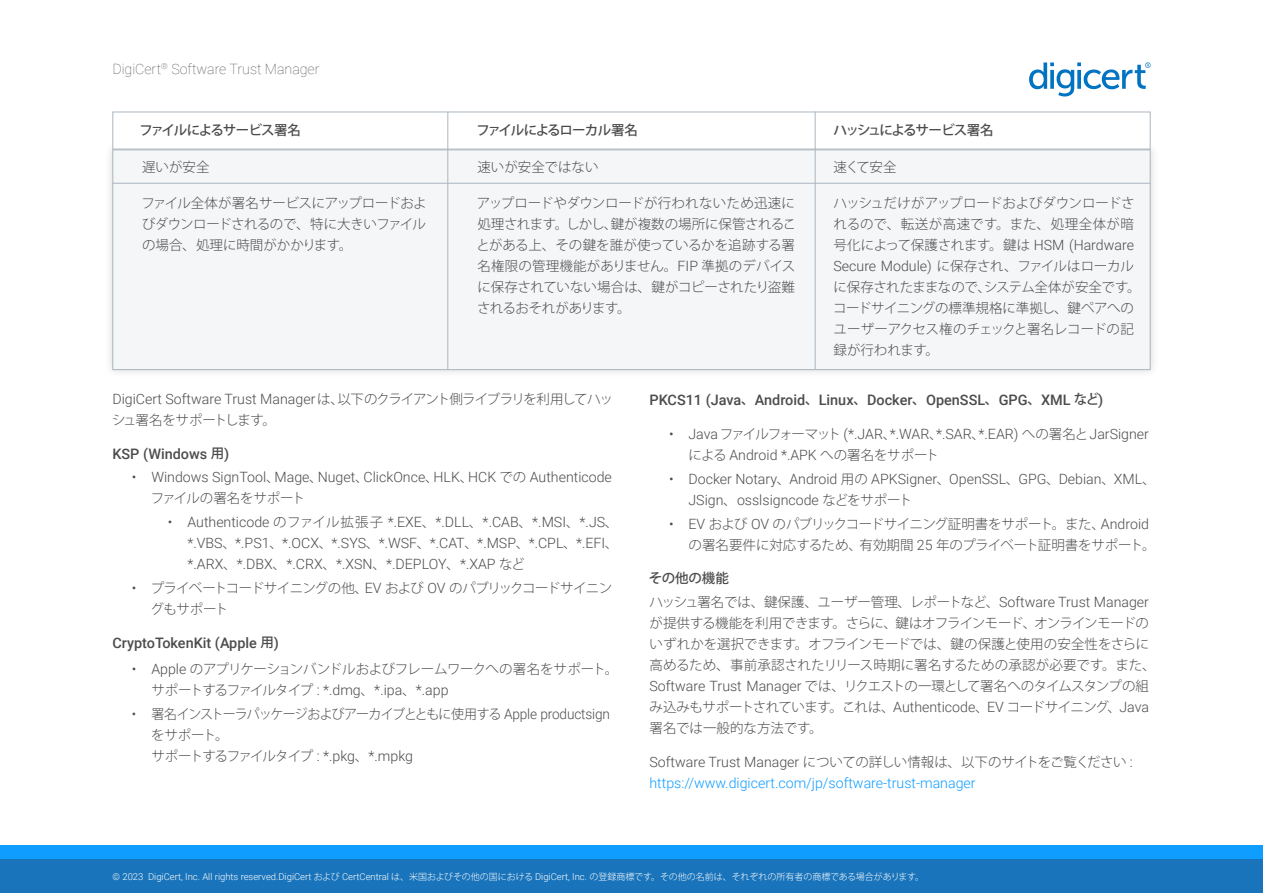
<style>
.page{position:relative;width:1263px;height:893px;background:#fff}
.page>*{position:absolute;margin:0;border:0;box-sizing:border-box;transform-origin:0 0}
.H5_-_10_Auto_0__4C4C4D_Grey{font:500 14.4px "Roboto";color:#4c4c4d}
.P2B_Following_H1_H2_-_10_Auto_0__4C4C4D_{font:300 14.1px/21px "Roboto";color:#4c4c4d;text-align:justify}
.P1_-_10_14_0__4C4C4D_Grey{font:300 14.1px "Roboto";color:#0f9dff}
.t1{font:100 14.1px "Roboto";color:#4c4c4d}
.P2D_Following_H4_-_10_Auto_0__4C4C4D_Gre{font:300 13.5px/21px "Koz Go Pro";letter-spacing:-.03em;color:#4c4c4d}
.P1_-_10_14_0__4C4C4D_Grey-2{font:300 13.5px/21px "Koz Go Pro";letter-spacing:-.015em;color:#4c4c4d;text-align:justify}
.P2D_Following_H4_-_10_Auto_0__4C4C4D_Gre-2{font:300 13.5px/21px "Koz Go Pro";letter-spacing:-.07em;color:#4c4c4d;scale:.96 1}
.P1_-_10_14_0__4C4C4D_Grey-3{font:300 13.5px "Koz Go Pro";letter-spacing:-.035em;color:#4c4c4d}
.H5_-_10_Auto_0__4C4C4D_Grey-2{font:500 13.5px "Koz Go Pro";letter-spacing:-.08em;color:#4c4c4d}
.P2D_Following_H4_-_10_Auto_0__4C4C4D_Gre-3{font:300 13.5px/21px "Koz Go Pro";letter-spacing:-.05em;color:#4c4c4d}
.P2B_Following_H1_H2_-_10_Auto_0__4C4C4D_-2{font:300 13.5px "Koz Go Pro";letter-spacing:-.04em;color:#4c4c4d}
.P4B_Citation_Legal_-_7_10_0__4C4C4D_Grey{font:300 9.45px "Roboto";color:#fff}
.s1{font-family:"Roboto";font-size:14.1px}
.s2{font-family:"Koz Go Pro";font-size:13.5px}
.s3{font-family:"Koz Go Pro";font-size:9px}
</style>
<div class="page">
<svg style="left:1029px;top:62px;width:121px;height:34px"></svg>
<div style="left:0;top:859px;width:1263px;height:34px;background:#1974bb"></div>
<div style="left:0;top:845px;width:1263px;height:14px;background:#0f9dff"></div>
<div style="left:104px;top:141px;width:1055px;height:237px;background:#696969;opacity:.25"></div>
<div style="left:112px;top:149px;width:1038px;height:221px;background:#f4f6f8;border:1px solid #abb6bf"></div>
<div style="left:112px;top:112px;width:1038px;height:37px;background:#fff;border:1px solid #abb6bf"></div>
<hr style="left:112px;top:183px;width:1038px;height:1px;background:#abb6bf">
<hr style="left:447px;top:112px;width:1px;height:258px;background:#abb6bf">
<hr style="left:815px;top:112px;width:1px;height:258px;background:#abb6bf">
<p class="t1" style="left:112px;top:59px;width:209px">DigiCert<sup>®</sup> Software Trust Manager</p>
<p class="H5_-_10_Auto_0__4C4C4D_Grey-2" style="left:140px;top:122px;width:163px">ファイルによるサービス署名</p>
<p class="H5_-_10_Auto_0__4C4C4D_Grey-2" style="left:476px;top:122px;width:163px">ファイルによるローカル署名</p>
<p class="H5_-_10_Auto_0__4C4C4D_Grey-2" style="left:833px;top:122px;width:162px">ハッシュによるサービス署名</p>
<p class="P1_-_10_14_0__4C4C4D_Grey-2" style="left:142px;top:157px;width:69px">遅いが安全</p>
<p class="P1_-_10_14_0__4C4C4D_Grey-2" style="left:477px;top:157px;width:123px">速いが安全ではない</p>
<p class="P1_-_10_14_0__4C4C4D_Grey-2" style="left:833px;top:157px;width:65px">速くて安全</p>
<p class="P1_-_10_14_0__4C4C4D_Grey-2" style="left:141px;top:192px;width:287px">ファイル全体が署名サービスにアップロードおよびダウンロードされるので、特に大きいファイルの場合、処理に時間がかかります。</p>
<p class="P1_-_10_14_0__4C4C4D_Grey-2" style="left:476px;top:192px;width:321px">アップロードやダウンロードが行われないため迅速に処理されます。しかし、鍵が複数の場所に保管されることがある上、その鍵を誰が使っているかを追跡する署名権限の管理機能がありません。<span class="s1">FIP</span> 準拠のデバイスに保存されていない場合は、鍵がコピーされたり盗難されるおそれがあります。</p>
<p class="P1_-_10_14_0__4C4C4D_Grey-2" style="left:833px;top:192px;width:309px;text-align:left">ハッシュだけがアップロードおよびダウンロードされるので、転送が高速です。また、処理全体が暗号化によって保護されます。鍵は <span class="s1">HSM (Hardware<br>Secure Module)</span> に保存され、ファイルはローカルに保存されたままなので、システム全体が安全です。コードサイニングの標準規格に準拠し、鍵ペアへのユーザーアクセス権のチェックと署名レコードの記録が行われます。</p>
<p class="P2B_Following_H1_H2_-_10_Auto_0__4C4C4D_" style="left:112px;top:388px;width:502px">DigiCert Software Trust Manager<span class="s2">は、以下のクライアント側ライブラリを利用してハッ</span></p>
<p class="P2B_Following_H1_H2_-_10_Auto_0__4C4C4D_-2" style="left:112px;top:412px;width:165px">シュ署名をサポートします。</p>
<p class="H5_-_10_Auto_0__4C4C4D_Grey" style="left:112px;top:443px;width:118px">KSP (Windows <span class="s2">用</span>)</p>
<p class="P2B_Following_H1_H2_-_10_Auto_0__4C4C4D_" style="left:132px;top:466px;width:481px">• Windows SignTool<span class="s2">、</span>Mage<span class="s2">、</span>Nuget<span class="s2">、</span>ClickOnce<span class="s2">、</span>HLK<span class="s2">、</span>HCK <span class="s2">での</span> Authenticode</p>
<p class="P2D_Following_H4_-_10_Auto_0__4C4C4D_Gre" style="left:151px;top:488px;width:156px">ファイルの署名をサポート</p>
<p class="P2B_Following_H1_H2_-_10_Auto_0__4C4C4D_" style="left:187px;top:511px;width:432px;text-indent:-20px">• Authenticode <span class="s2">のファイル拡張子</span> *.EXE<span class="s2">、</span>*.DLL<span class="s2">、</span>*.CAB<span class="s2">、</span>*.MSI<span class="s2">、</span>*.JS<span class="s2">、</span>*.VBS<span class="s2">、</span>*.PS1<span class="s2">、</span>*.OCX<span class="s2">、</span>*.SYS<span class="s2">、</span>*.WSF<span class="s2">、</span>*.CAT<span class="s2">、</span>*.MSP<span class="s2">、</span>*.CPL<span class="s2">、</span>*.EFI<span class="s2">、</span>*.ARX<span class="s2">、</span>*.DBX<span class="s2">、</span>*.CRX<span class="s2">、</span>*.XSN<span class="s2">、</span>*.DEPLOY<span class="s2">、</span>*.XAP <span class="s2">など</span></p>
<p class="P2D_Following_H4_-_10_Auto_0__4C4C4D_Gre-3" style="left:150px;top:578px;width:463px;text-indent:-19px"><span class="s1">•</span> プライベートコードサイニングの他、<span class="s1">EV</span> および <span class="s1">OV</span> のパブリックコードサイニングもサポート</p>
<p class="H5_-_10_Auto_0__4C4C4D_Grey" style="left:112px;top:632px;width:168px">CryptoTokenKit (Apple <span class="s2">用</span>)</p>
<p class="P2D_Following_H4_-_10_Auto_0__4C4C4D_Gre" style="left:132px;top:659px;width:488px"><span class="s1">• Apple</span> のアプリケーションバンドルおよびフレームワークへの署名をサポート。</p>
<p class="P2B_Following_H1_H2_-_10_Auto_0__4C4C4D_" style="left:151px;top:679px;width:299px"><span class="s2">サポートするファイルタイプ</span> : *.dmg<span class="s2">、</span>*.ipa<span class="s2">、</span>*.app</p>
<p class="P2D_Following_H4_-_10_Auto_0__4C4C4D_Gre-2" style="left:151px;top:704px;width:479px;text-indent:-19px"><span class="s1">•</span> 署名インストーラパッケージおよびアーカイブとともに使用する <span class="s1">Apple productsign</span>をサポート。<br>サポートするファイルタイプ <span class="s1">: *.pkg</span>、<span class="s1">*.mpkg</span></p>
<p class="H5_-_10_Auto_0__4C4C4D_Grey" style="left:649px;top:389px;width:455px">PKCS11 (Java<span class="s2">、</span>Android<span class="s2">、</span>Linux<span class="s2">、</span>Docker<span class="s2">、</span>OpenSSL<span class="s2">、</span>GPG<span class="s2">、</span>XML <span class="s2">など</span>)</p>
<p class="P2B_Following_H1_H2_-_10_Auto_0__4C4C4D_" style="left:669px;top:423px;width:481px">• Java<span class="s2">ファイルフォーマット</span> (*.JAR<span class="s2">、</span>*.WAR<span class="s2">、</span>*.SAR<span class="s2">、</span>*.EAR) <span class="s2">への署名と</span>JarSigner</p>
<p class="P2D_Following_H4_-_10_Auto_0__4C4C4D_Gre" style="left:688px;top:444px;width:252px">による <span class="s1">Android *.APK</span> への署名をサポート</p>
<p class="P2B_Following_H1_H2_-_10_Auto_0__4C4C4D_" style="left:688px;top:468px;width:468px;text-indent:-20px">• Docker Notary<span class="s2">、</span>Android <span class="s2">用の</span> APKSigner<span class="s2">、</span>OpenSSL<span class="s2">、</span>GPG<span class="s2">、</span>Debian<span class="s2">、</span>XML<span class="s2">、<br></span>JSign<span class="s2">、</span>osslsigncode <span class="s2">などをサポート</span></p>
<p class="P2D_Following_H4_-_10_Auto_0__4C4C4D_Gre" style="left:688px;top:513px;width:468px;text-indent:-20px"><span class="s1">• EV</span> および <span class="s1">OV</span> のパブリックコードサイニング証明書をサポート。また、<span class="s1">Android</span>の署名要件に対応するため、有効期間 <span class="s1">25</span> 年のプライベート証明書をサポート。</p>
<p class="H5_-_10_Auto_0__4C4C4D_Grey-2" style="left:649px;top:569px;width:81px">その他の機能</p>
<p class="P2D_Following_H4_-_10_Auto_0__4C4C4D_Gre" style="left:649px;top:591px;width:508px">ハッシュ署名では、鍵保護、ユーザー管理、レポートなど、<span class="s1">Software Trust Manager</span>が提供する機能を利用できます。さらに、鍵はオフラインモード、オンラインモードのいずれかを選択できます。オフラインモードでは、鍵の保護と使用の安全性をさらに高めるため、事前承認されたリリース時期に署名するための承認が必要です。また、<span class="s1">Software Trust Manager</span> では、リクエストの一環として署名へのタイムスタンプの組み込みもサポートされています。これは、<span class="s1">Authenticode</span>、<span class="s1">EV</span> コードサイニング、<span class="s1">Java</span>署名では一般的な方法です。</p>
<p class="P1_-_10_14_0__4C4C4D_Grey-3" style="left:649px;top:754px;width:485px"><span class="s1">Software Trust Manager</span> についての詳しい情報は、以下のサイトをご覧ください <span class="s1">:</span></p>
<p class="P1_-_10_14_0__4C4C4D_Grey" style="left:649px;top:773px;width:328px">https://www.digicert.com/jp/software-trust-manager</p>
<p class="P4B_Citation_Legal_-_7_10_0__4C4C4D_Grey" style="left:113px;top:870px;width:813px">© 2023 DigiCert, Inc. All rights reserved.DigiCert <span class="s3">および</span> CertCentral <span class="s3">は、米国およびその他の国における</span> DigiCert, Inc. <span class="s3">の登録商標です。その他の名前は、それぞれの所有者の商標である場合があります。</span></p>
</div>
